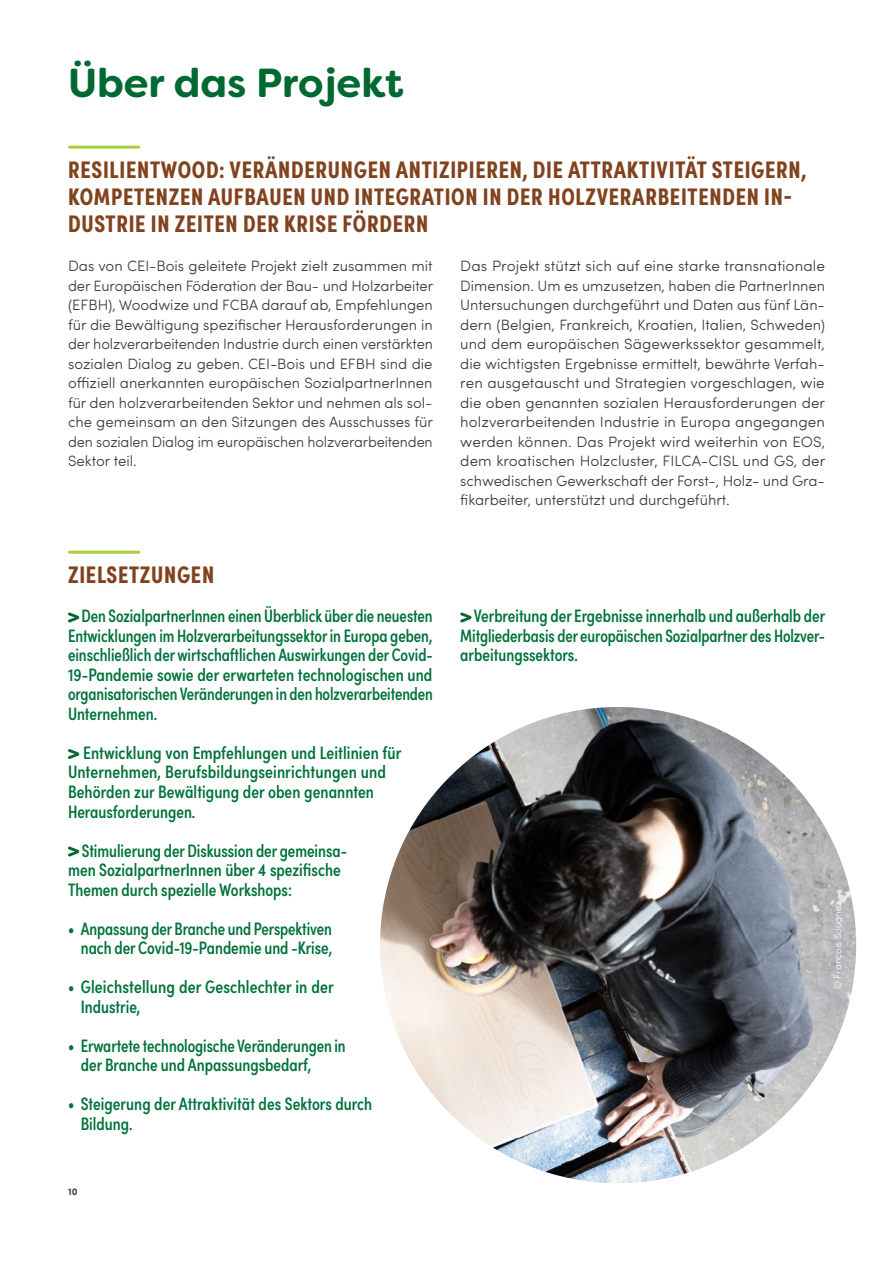
<style>
.page{position:relative;width:893px;height:1263px;background:#fff}
.page>*{position:absolute;margin:0;border:0;box-sizing:border-box;transform-origin:0 0}
.t1{font:700 40.5px "Filson Soft";color:#006932}
.t2{font:700 24px/27px "Sofia Pro Condensed";letter-spacing:.03em;color:#81431e}
.t3{font:500 18px/19.5px "Sofia Pro Condensed";color:#00723c}
.t4{font:300 15px/19.5px "Sofia Pro Soft";letter-spacing:-.005em;color:#3e3e3f;text-align:justify}
.t5{font:300 9.75px "Sofia Pro Soft";letter-spacing:.005em;color:#fff}
.t6{font:700 9.75px "Sofia Pro Soft";color:#3e3e3f}
</style>
<div class="page">
<svg style="left:68px;top:612px;width:11px;height:11px"></svg>
<svg style="left:68px;top:749px;width:11px;height:10px"></svg>
<svg style="left:68px;top:846px;width:11px;height:11px"></svg>
<svg style="left:460px;top:612px;width:11px;height:11px"></svg>
<hr style="left:70px;top:146px;width:69px;height:3px;background:#a9cf3a">
<hr style="left:70px;top:551px;width:69px;height:3px;background:#a9cf3a">
<img style="left:380px;top:707px;width:476px;height:476px;border-radius:238px">
<h1 class="t1" style="left:68px;top:57px;width:337px">Über das Projekt</h1>
<h2 class="t2" style="left:68px;top:155px;width:740px">RESILIENTWOOD: VERÄNDERUNGEN ANTIZIPIEREN, DIE ATTRAKTIVITÄT STEIGERN,<br>KOMPETENZEN AUFBAUEN UND INTEGRATION IN DER HOLZVERARBEITENDEN IN-<br>DUSTRIE IN ZEITEN DER KRISE FÖRDERN</h2>
<p class="t4" style="left:68px;top:256px;width:367px">Das von CEI-Bois geleitete Projekt zielt zusammen mit der Europäischen Föderation der Bau- und Holzarbeiter (EFBH), Woodwize und FCBA darauf ab, Empfehlungen für die Bewältigung spezifischer Herausforderungen in der holzverarbeitenden Industrie durch einen verstärkten sozialen Dialog zu geben. CEI-Bois und EFBH sind die offiziell anerkannten europäischen SozialpartnerInnen für den holzverarbeitenden Sektor und nehmen als sol&shy;che gemeinsam an den Sitzungen des Ausschusses für den sozialen Dialog im europäischen holzverarbeitenden Sektor teil.</p>
<p class="t4" style="left:460px;top:256px;width:367px">Das Projekt stützt sich auf eine starke transnationale Dimension. Um es umzusetzen, haben die PartnerInnen Untersuchungen durchgeführt und Daten aus fünf Län&shy;dern (Belgien, Frankreich, Kroatien, Italien, Schweden) und dem europäischen Sägewerkssektor gesammelt, die wichtigsten Ergebnisse ermittelt, bewährte Verfah&shy;ren ausgetauscht und Strategien vorgeschlagen, wie die oben genannten sozialen Herausforderungen der holzverarbeitenden Industrie in Europa angegangen werden können. Das Projekt wird weiterhin von EOS, dem kroatischen Holzcluster, FILCA-CISL und GS, der schwedischen Gewerkschaft der Forst-, Holz- und Gra&shy;fikarbeiter, unterstützt und durchgeführt.</p>
<h2 class="t2" style="left:68px;top:560px;width:148px">ZIELSETZUNGEN</h2>
<p class="t3" style="left:68px;top:605px;width:366px;text-align:justify;text-indent:14px">Den SozialpartnerInnen einen Überblick über die neuesten Entwicklungen im Holzverarbeitungssektor in Europa geben, einschließlich der wirtschaftlichen Auswirkungen der Covid-19-Pandemie sowie der erwarteten technologischen und organisatorischen Veränderungen in den holzverarbeitenden Unternehmen.</p>
<p class="t3" style="left:68px;top:742px;width:335px;text-indent:15px">Entwicklung von Empfehlungen und Leitlinien für Unternehmen, Berufsbildungseinrichtungen und Behörden zur Bewältigung der oben genannten Herausforderungen.</p>
<p class="t3" style="left:68px;top:839px;width:281px;text-indent:14px">Stimulierung der Diskussion der gemeinsa&shy;men SozialpartnerInnen über 4 spezifische<br>Themen durch spezielle Workshops:</p>
<p class="t3" style="left:68px;top:917px;width:266px;text-align:right">• Anpassung der Branche und Perspektiven nach der Covid-19-Pandemie und -Krise,</p>
<p class="t3" style="left:81px;top:976px;width:255px;text-indent:-13px">• Gleichstellung der Geschlechter in der<br>Industrie,</p>
<p class="t3" style="left:81px;top:1034px;width:266px;text-indent:-13px">• Erwartete technologische Veränderungen in der Branche und Anpassungsbedarf,</p>
<p class="t3" style="left:81px;top:1093px;width:293px;text-indent:-13px">• Steigerung der Attraktivität des Sektors durch<br>Bildung.</p>
<p class="t6" style="left:68px;top:1184px;width:11px">10</p>
<p class="t3" style="left:460px;top:605px;width:366px;text-align:justify;text-indent:14px">Verbreitung der Ergebnisse innerhalb und außerhalb der Mitgliederbasis der europäischen Sozialpartner des Holzver&shy;arbeitungssektors.</p>
<p class="t5" style="left:831px;top:989px;width:90px;rotate:-90deg">© François Sougnez</p>
</div>
